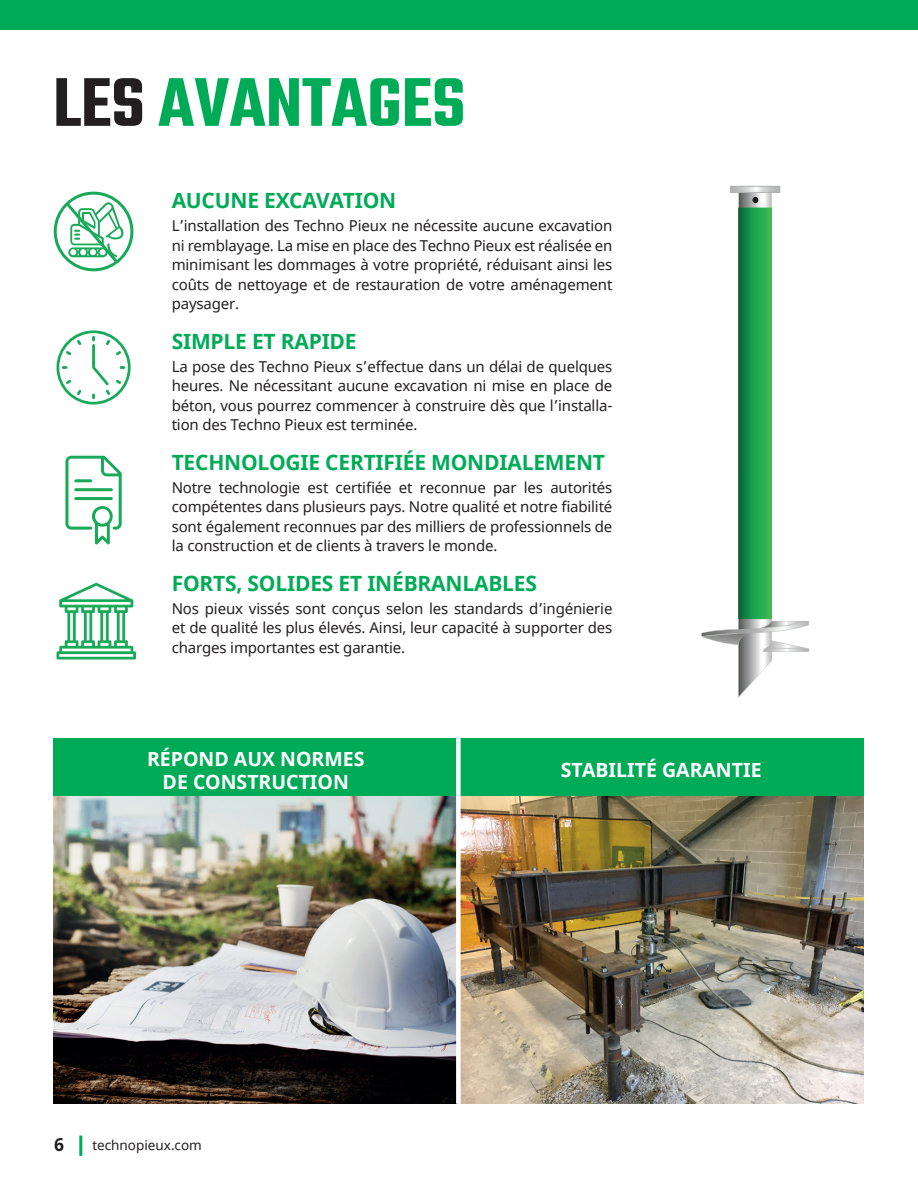
<style>
.page{position:relative;width:918px;height:1188px;background:#fff}
.page>*{position:absolute;margin:0;border:0;box-sizing:border-box;transform-origin:0 0}
.t1{font:600 75px "Teko";color:#00ab57}
.t2{font:700 21px "Noto Sans";letter-spacing:-.01em;color:#00ab57}
.t3{font:700 19.5px/23.4px "Noto Sans";color:#fff;text-align:center}
.t4{font:700 18px "Noto Sans";color:#231f20}
.t5{font:15px/19.5px "Noto Sans";letter-spacing:-.01em;color:#231f20;text-align:justify}
.t6{font:13.5px "Noto Sans";color:#231f20}
.s1{color:#231f20}
</style>
<div class="page">
<div style="left:0;top:0;width:918px;height:30px;background:#00ab57"></div>
<hr style="left:79px;top:1136px;width:3px;height:20px;background:#00ab57">
<svg style="left:54px;top:192px;width:79px;height:79px"></svg>
<svg style="left:57px;top:330px;width:74px;height:75px"></svg>
<svg style="left:65px;top:456px;width:57px;height:89px"></svg>
<hr style="left:74px;top:479px;width:18px;height:3px;background:#18a959;border-radius:2px">
<hr style="left:74px;top:488px;width:39px;height:3px;background:#18a959;border-radius:2px">
<hr style="left:74px;top:497px;width:39px;height:3px;background:#18a959;border-radius:2px">
<svg style="left:57px;top:583px;width:79px;height:76px"></svg>
<img style="left:53px;top:796px;width:811px;height:308px">
<div style="left:53px;top:738px;width:406px;height:58px;background:#00ab57"></div>
<div style="left:458px;top:738px;width:406px;height:58px;background:#00ab57"></div>
<div style="left:456px;top:738px;width:5px;height:366px;background:#fff"></div>
<svg style="left:732px;top:188px;width:46px;height:3px"></svg>
<div style="left:730px;top:186px;width:50px;height:7px;border:1px solid #aeb1b1"></div>
<svg style="left:701px;top:192px;width:108px;height:506px"></svg>
<h1 class="t1" style="left:53px;top:57px;width:414px"><span class="s1">LES</span> AVANTAGES</h1>
<h2 class="t2" style="left:172px;top:186px;width:226px">AUCUNE EXCAVATION</h2>
<p class="t5" style="left:172px;top:216px;width:442px">L’installation des Techno Pieux ne nécessite aucune excavation ni remblayage. La mise en place des Techno Pieux est réalisée en minimisant les dommages à votre propriété, réduisant ainsi les coûts de nettoyage et de restauration de votre aménagement paysager.</p>
<h2 class="t2" style="left:172px;top:326px;width:187px">SIMPLE ET RAPIDE</h2>
<p class="t5" style="left:172px;top:357px;width:442px">La pose des Techno Pieux s’effectue dans un délai de quelques heures. Ne nécessitant aucune excavation ni mise en place de béton, vous pourrez commencer à construire dès que l’installa&shy;tion des Techno Pieux est terminée.</p>
<h2 class="t2" style="left:172px;top:447px;width:435px">TECHNOLOGIE CERTIFIÉE MONDIALEMENT</h2>
<p class="t5" style="left:172px;top:478px;width:442px">Notre technologie est certifiée et reconnue par les autorités compétentes dans plusieurs pays. Notre qualité et notre fiabilité sont également reconnues par des milliers de professionnels de la construction et de clients à travers le monde.</p>
<h2 class="t2" style="left:172px;top:568px;width:367px">FORTS, SOLIDES ET INÉBRANLABLES</h2>
<p class="t5" style="left:172px;top:599px;width:442px">Nos pieux vissés sont conçus selon les standards d’ingénierie et de qualité les plus élevés. Ainsi, leur capacité à supporter des charges importantes est garantie.</p>
<h3 class="t3" style="left:147px;top:747px;width:219px">RÉPOND AUX NORMES<br>DE CONSTRUCTION</h3>
<h3 class="t3" style="left:561px;top:759px;width:202px">STABILITÉ GARANTIE</h3>
<p class="t4" style="left:54px;top:1132px;width:11px">6</p>
<p class="t6" style="left:92px;top:1136px;width:111px">technopieux.com</p>
</div>
